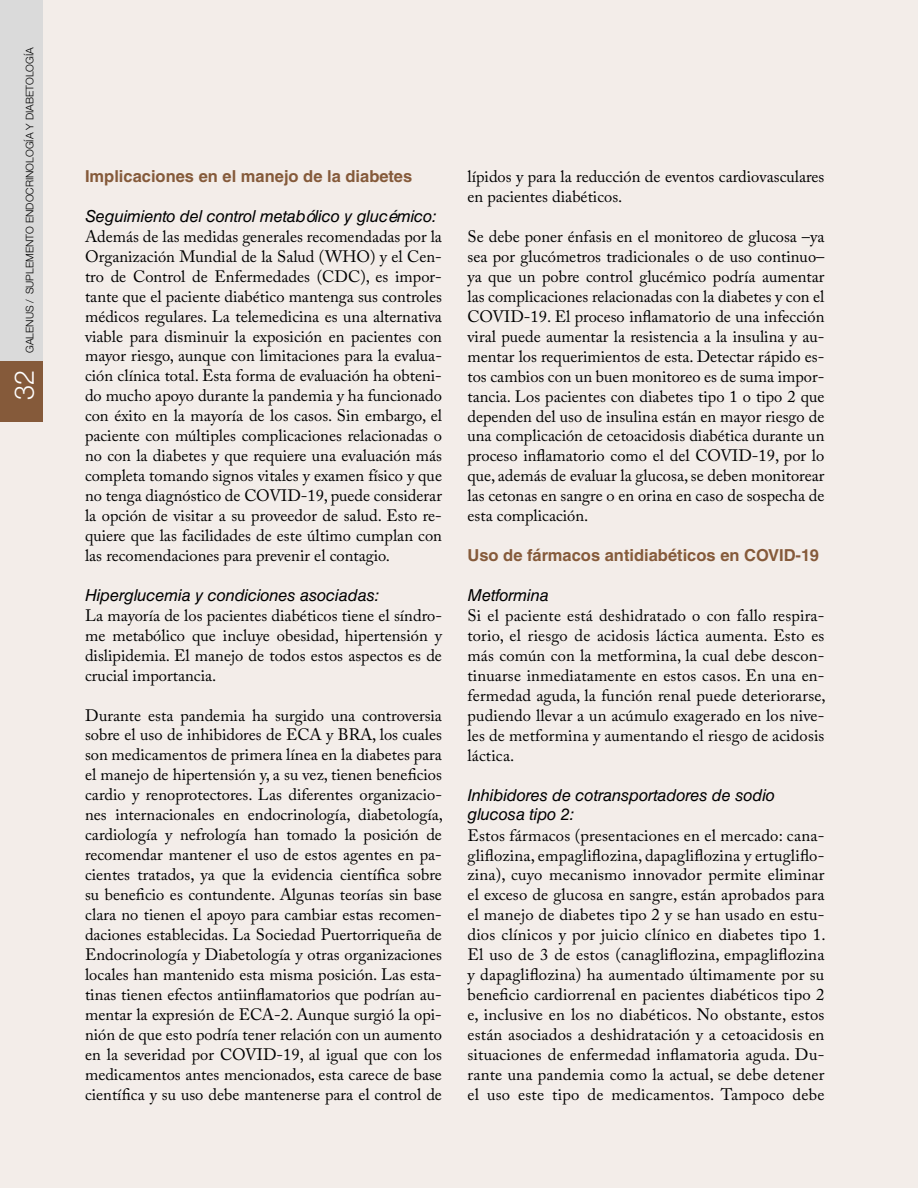
<style>
.page{position:relative;width:918px;height:1188px;background:#f3ede9}
.page>*{position:absolute;margin:0;border:0;box-sizing:border-box;transform-origin:0 0}
.t1{font:300 27px "Helvetica Neue";color:#fff}
.t2{font:16.5px/20px "Adobe Caslon Pro";color:#000;text-align:justify}
.t3{font:italic 16.5px/20px "Helvetica LT Std";letter-spacing:-.01em;color:#000}
.t4{font:700 16.5px "Helvetica LT Std";color:#855a3a}
.t5{font:300 10.5px "Helvetica Neue";color:#000}
</style>
<div class="page">
<div style="left:0;top:0;width:43px;height:412px;background:#dadada"></div>
<div style="left:0;top:361px;width:43px;height:61px;background:#855a3a"></div>
<p class="t5" style="left:23px;top:353px;width:307px;rotate:-90deg">GALENUS / SUPLEMENTO ENDOCRINOLOGÍA Y DIABETOLOGÍA</p>
<h1 class="t1" style="left:8px;top:400px;width:32px;rotate:-90deg">32</h1>
<p class="t4" style="left:85px;top:166px;width:329px">Implicaciones en el manejo de la diabetes</p>
<p class="t3" style="left:85px;top:206px;width:353px">Seguimiento del control metabólico y glucémico:</p>
<p class="t2" style="left:85px;top:226px;width:358px">Además de las medidas generales recomendadas por la Organización Mundial de la Salud (WHO) y el Cen&shy;tro de Control de Enfermedades (CDC), es impor&shy;tante que el paciente diabético mantenga sus controles médicos regulares. La telemedicina es una alternativa viable para disminuir la exposición en pacientes con mayor riesgo, aunque con limitaciones para la evalua&shy;ción clínica total. Esta forma de evaluación ha obteni&shy;do mucho apoyo durante la pandemia y ha funcionado con éxito en la mayoría de los casos. Sin embargo, el paciente con múltiples complicaciones relacionadas o no con la diabetes y que requiere una evaluación más completa tomando signos vitales y examen físico y que no tenga diagnóstico de COVID-19, puede considerar la opción de visitar a su proveedor de salud. Esto re&shy;quiere que las facilidades de este último cumplan con las recomendaciones para prevenir el contagio.</p>
<p class="t3" style="left:85px;top:585px;width:296px">Hiperglucemia y condiciones asociadas:</p>
<p class="t2" style="left:85px;top:605px;width:358px">La mayoría de los pacientes diabéticos tiene el síndro&shy;me metabólico que incluye obesidad, hipertensión y dislipidemia. El manejo de todos estos aspectos es de crucial importancia.</p>
<p class="t2" style="left:85px;top:705px;width:360px">Durante esta pandemia ha surgido una controversia sobre el uso de inhibidores de ECA y BRA, los cuales son medicamentos de primera línea en la diabetes para el manejo de hipertensión y, a su vez, tienen beneficios cardio y renoprotectores. Las diferentes organizacio&shy;nes internacionales en endocrinología, diabetología, cardiología y nefrología han tomado la posición de recomendar mantener el uso de estos agentes en pa&shy;cientes tratados, ya que la evidencia científica sobre su beneficio es contundente. Algunas teorías sin base clara no tienen el apoyo para cambiar estas recomen&shy;daciones establecidas. La Sociedad Puertorriqueña de Endocrinología y Diabetología y otras organizaciones locales han mantenido esta misma posición. Las esta&shy;tinas tienen efectos antiinflamatorios que podrían au&shy;mentar la expresión de ECA-2. Aunque surgió la opi&shy;nión de que esto podría tener relación con un aumento en la severidad por COVID-19, al igual que con los medicamentos antes mencionados, esta carece de base científica y su uso debe mantenerse para el control de</p>
<p class="t2" style="left:468px;top:166px;width:358px">lípidos y para la reducción de eventos cardiovasculares en pacientes diabéticos.</p>
<p class="t2" style="left:468px;top:226px;width:359px">Se debe poner énfasis en el monitoreo de glucosa –ya sea por glucómetros tradicionales o de uso continuo– ya que un pobre control glucémico podría aumentar las complicaciones relacionadas con la diabetes y con el COVID-19. El proceso inflamatorio de una infección viral puede aumentar la resistencia a la insulina y au&shy;mentar los requerimientos de esta. Detectar rápido es&shy;tos cambios con un buen monitoreo es de suma impor&shy;tancia. Los pacientes con diabetes tipo 1 o tipo 2 que dependen del uso de insulina están en mayor riesgo de una complicación de cetoacidosis diabética durante un proceso inflamatorio como el del COVID-19, por lo que, además de evaluar la glucosa, se deben monitorear las cetonas en sangre o en orina en caso de sospecha de esta complicación.</p>
<p class="t4" style="left:468px;top:545px;width:353px">Uso de fármacos antidiabéticos en COVID-19</p>
<p class="t3" style="left:468px;top:585px;width:83px">Metformina</p>
<p class="t2" style="left:468px;top:605px;width:360px">Si el paciente está deshidratado o con fallo respira&shy;torio, el riesgo de acidosis láctica aumenta. Esto es más común con la metformina, la cual debe descon&shy;tinuarse inmediatamente en estos casos. En una en&shy;fermedad aguda, la función renal puede deteriorarse, pudiendo llevar a un acúmulo exagerado en los nive&shy;les de metformina y aumentando el riesgo de acidosis láctica.</p>
<p class="t3" style="left:468px;top:785px;width:309px">Inhibidores de cotransportadores de sodio glucosa tipo 2:</p>
<p class="t2" style="left:468px;top:825px;width:360px">Estos fármacos (presentaciones en el mercado: cana&shy;gliflozina, empagliflozina, dapagliflozina y ertugliflo&shy;zina), cuyo mecanismo innovador permite eliminar el exceso de glucosa en sangre, están aprobados para el manejo de diabetes tipo 2 y se han usado en estu&shy;dios clínicos y por juicio clínico en diabetes tipo 1.<br>El uso de 3 de estos (canagliflozina, empagliflozina y dapagliflozina) ha aumentado últimamente por su beneficio cardiorrenal en pacientes diabéticos tipo 2 e, inclusive en los no diabéticos. No obstante, estos están asociados a deshidratación y a cetoacidosis en situaciones de enfermedad inflamatoria aguda. Du&shy;rante una pandemia como la actual, se debe detener el uso este tipo de medicamentos. Tampoco debe</p>
</div>
